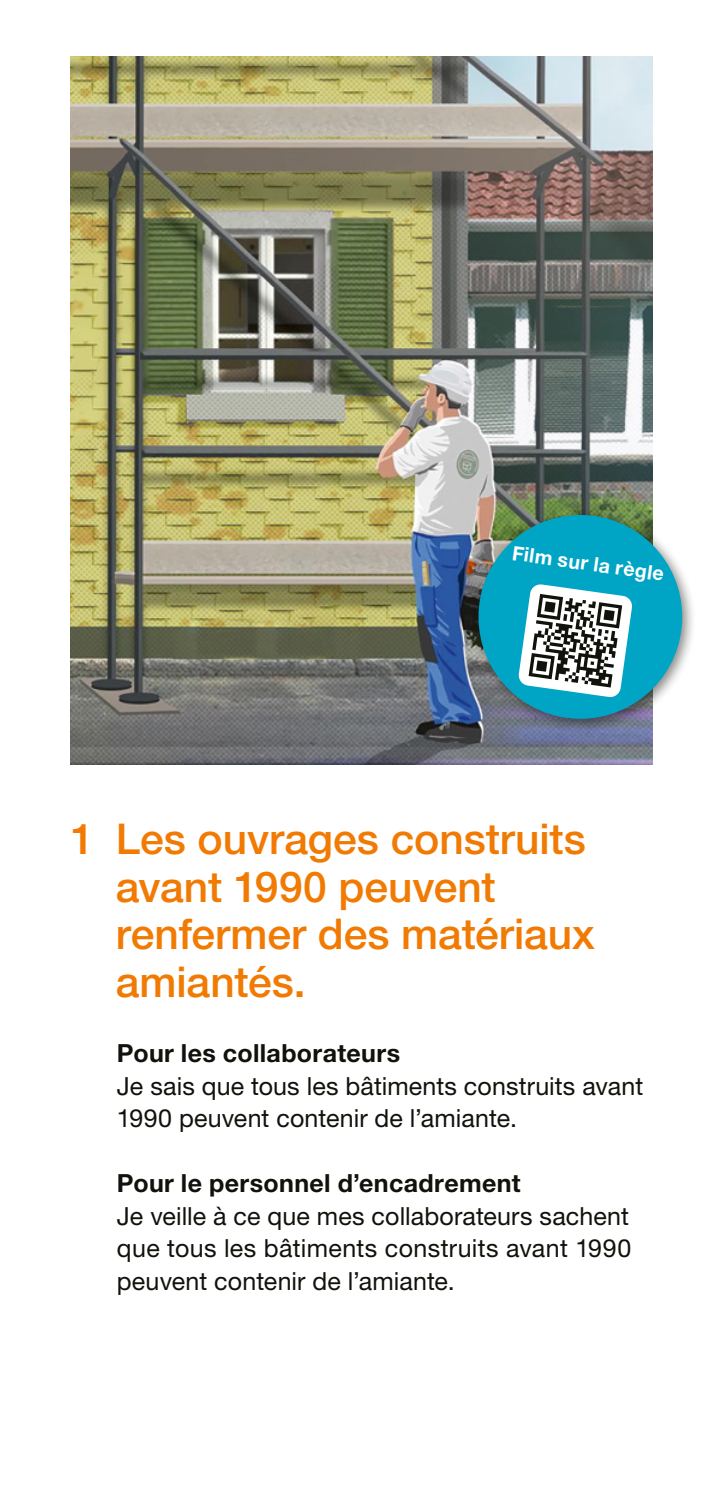
<style>
.page{position:relative;width:723px;height:1489px;background:#fff}
.page>*{position:absolute;margin:0;border:0;box-sizing:border-box;transform-origin:0 0}
.t1{font:500 42.5px/47.5px "Helvetica Neue LT Std";color:#f17a03}
.t2{font:25px/32.5px "Helvetica Neue LT Std";letter-spacing:.005em;color:#12120d}
.t3{font:700 25px "Helvetica Neue LT Std";letter-spacing:.015em;color:#12120d}
.t4{font:700 20px "Helvetica Neue LT Std";color:#fff}
</style>
<div class="page">
<img style="left:71px;top:57px;width:581px;height:707px">
<div style="left:471px;top:507px;width:226px;height:226px;background:#12120d;opacity:.5"></div>
<div style="left:478px;top:515px;width:204px;height:203px;background:#00a5c5;border-radius:50%"></div>
<svg style="left:518px;top:584px;width:114px;height:113px"></svg>
<p class="t4" style="left:514px;top:540px;width:155px;rotate:8deg">Film sur la règle</p>
<h1 class="t1" style="left:116px;top:815px;width:481px;text-indent:-45px">1 Les ouvrages construits avant 1990 peuvent renfermer des matériaux amiantés.</h1>
<p class="t3" style="left:117px;top:1037px;width:285px">Pour les collaborateurs</p>
<p class="t2" style="left:117px;top:1068px;width:528px">Je sais que tous les bâtiments construits avant<br>1990 peuvent contenir de l’amiante.</p>
<p class="t3" style="left:117px;top:1167px;width:405px">Pour le personnel d’encadrement</p>
<p class="t2" style="left:117px;top:1198px;width:516px;text-align:justify">Je veille à ce que mes collaborateurs sachent que tous les bâtiments construits avant 1990 peuvent contenir de l’amiante.</p>
</div>
